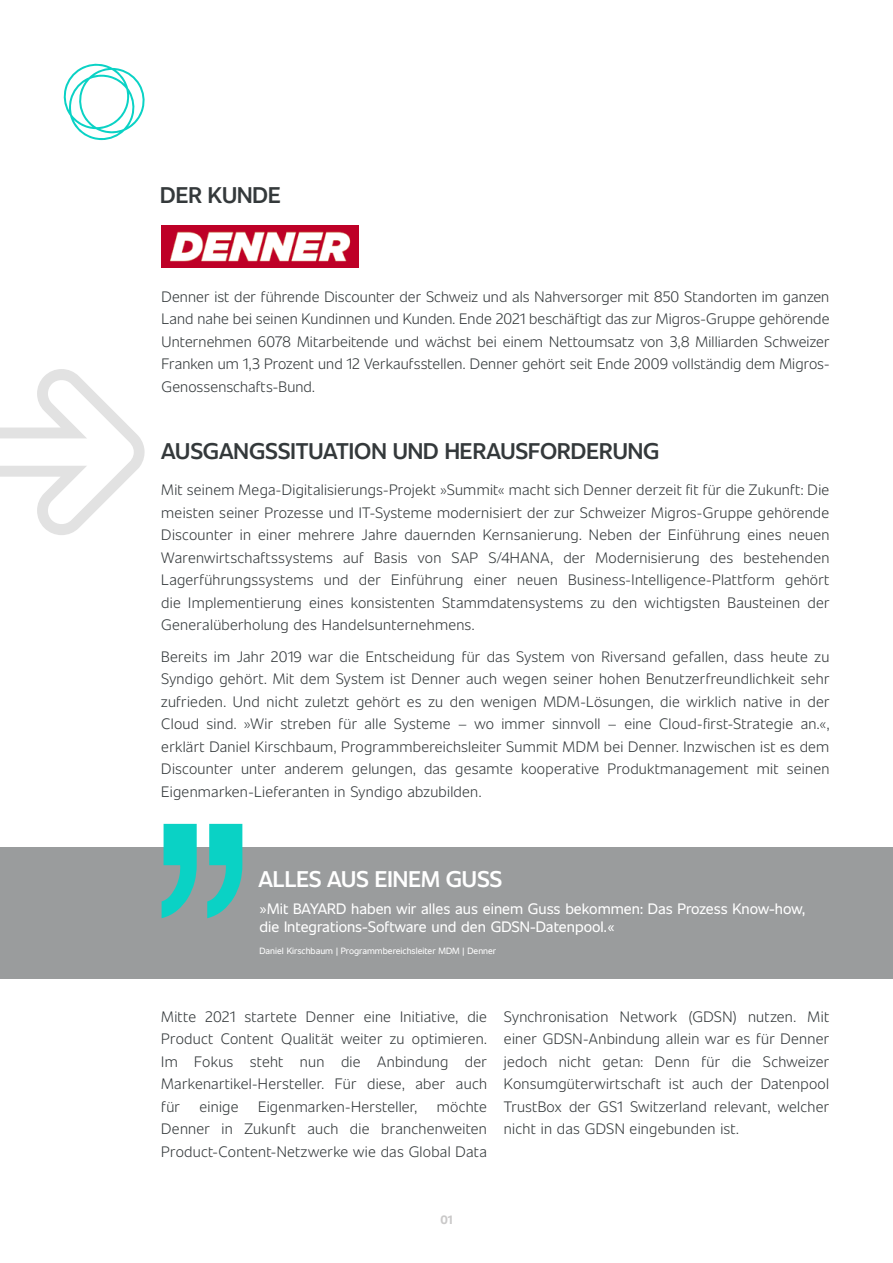
<style>
.page{position:relative;width:893px;height:1263px;background:#fff}
.page>*{position:absolute;margin:0;border:0;box-sizing:border-box;transform-origin:0 0}
.t1{font:600 22.5px "Unitext";color:#34393b}
.t2{font:600 22.5px "Unitext";color:#fff}
.t3{font:300 15px/22.5px "Unitext";letter-spacing:.015em;color:#34393b;text-align:justify}
.t4{font:15px/18px "Unitext";color:#fff}
.t5{font:700 12px "Unitext";color:#cac9c9}
.t6{font:9px "Unitext";color:#fff}
</style>
<div class="page">
<img style="left:162px;top:225px;width:197px;height:42px">
<svg style="left:0;top:369px;width:145px;height:166px"></svg>
<svg style="left:63px;top:63px;width:82px;height:77px"></svg>
<div style="left:0;top:847px;width:893px;height:132px;background:#9a9c9d"></div>
<svg style="left:162px;top:824px;width:80px;height:94px"></svg>
<h1 class="t1" style="left:160px;top:178px;width:122px">DER KUNDE</h1>
<p class="t3" style="left:162px;top:284px;width:669px">Denner ist der führende Discounter der Schweiz und als Nahversorger mit 850 Standorten im ganzen Land nahe bei seinen Kundinnen und Kunden. Ende 2021 beschäftigt das zur Migros-Gruppe gehörende Unternehmen 6078 Mitarbeitende und wächst bei einem Nettoumsatz von 3,8 Milliarden Schweizer Franken um 1,3 Prozent und 12 Verkaufsstellen. Denner gehört seit Ende 2009 vollständig dem Migros-Genossenschafts-Bund.</p>
<h1 class="t1" style="left:161px;top:435px;width:500px">AUSGANGSSITUATION UND HERAUSFORDERUNG</h1>
<p class="t3" style="left:161px;top:477px;width:670px">Mit seinem Mega-Digitalisierungs-Projekt »Summit« macht sich Denner derzeit fit für die Zukunft: Die meisten seiner Prozesse und IT-Systeme modernisiert der zur Schweizer Migros-Gruppe gehörende Discounter in einer mehrere Jahre dauernden Kernsanierung. Neben der Einführung eines neuen Warenwirtschaftssystems auf Basis von SAP S/4HANA, der Modernisierung des bestehenden Lagerführungssystems und der Einführung einer neuen Business-Intelligence-Plattform gehört die Implementierung eines konsistenten Stammdatensystems zu den wichtigsten Bausteinen der Generalüberholung des Handelsunternehmens.</p>
<p class="t3" style="left:161px;top:644px;width:670px">Bereits im Jahr 2019 war die Entscheidung für das System von Riversand gefallen, dass heute zu Syndigo gehört. Mit dem System ist Denner auch wegen seiner hohen Benutzerfreundlichkeit sehr zufrieden. Und nicht zuletzt gehört es zu den wenigen MDM-Lösungen, die wirklich native in der Cloud sind. »Wir streben für alle Systeme – wo immer sinnvoll – eine Cloud-first-Strategie an.«, erklärt Daniel Kirschbaum, Programmbereichsleiter Summit MDM bei Denner. Inzwischen ist es dem Discounter unter anderem gelungen, das gesamte kooperative Produktmanagement mit seinen Eigenmarken-Lieferanten in Syndigo abzubilden.</p>
<h1 class="t2" style="left:258px;top:862px;width:246px">ALLES AUS EINEM GUSS</h1>
<p class="t4" style="left:259px;top:898px;width:547px">»Mit BAYARD haben wir alles aus einem Guss bekommen: Das Prozess Know-how, die Integrations-Software und den GDSN-Datenpool.«</p>
<p class="t6" style="left:259px;top:944px;width:238px">Daniel Kirschbaum | Programmbereichsleiter MDM | Denner</p>
<p class="t3" style="left:161px;top:1004px;width:327px">Mitte 2021 startete Denner eine Initiative, die Product Content Qualität weiter zu optimieren.<br>Im Fokus steht nun die Anbindung der Markenartikel-Hersteller. Für diese, aber auch für</p>
<p class="t3" style="left:161px;top:1094px;width:327px;text-indent:275px">möchte Denner in Zukunft auch die branchenweiten Product-Content-Netzwerke wie das Global Data</p>
<p class="t3" style="left:199px;top:1094px;width:41px">einige</p>
<p class="t3" style="left:258px;top:1094px;width:161px">Eigenmarken-Hersteller,</p>
<p class="t3" style="left:504px;top:1004px;width:327px">Synchronisation Network (GDSN) nutzen. Mit einer GDSN-Anbindung allein war es für Denner jedoch nicht getan: Denn für die Schweizer Konsumgüterwirtschaft ist auch der Datenpool TrustBox der GS1 Switzerland relevant, welcher nicht in das GDSN eingebunden ist.</p>
<p class="t5" style="left:440px;top:1211px;width:14px">01</p>
</div>
